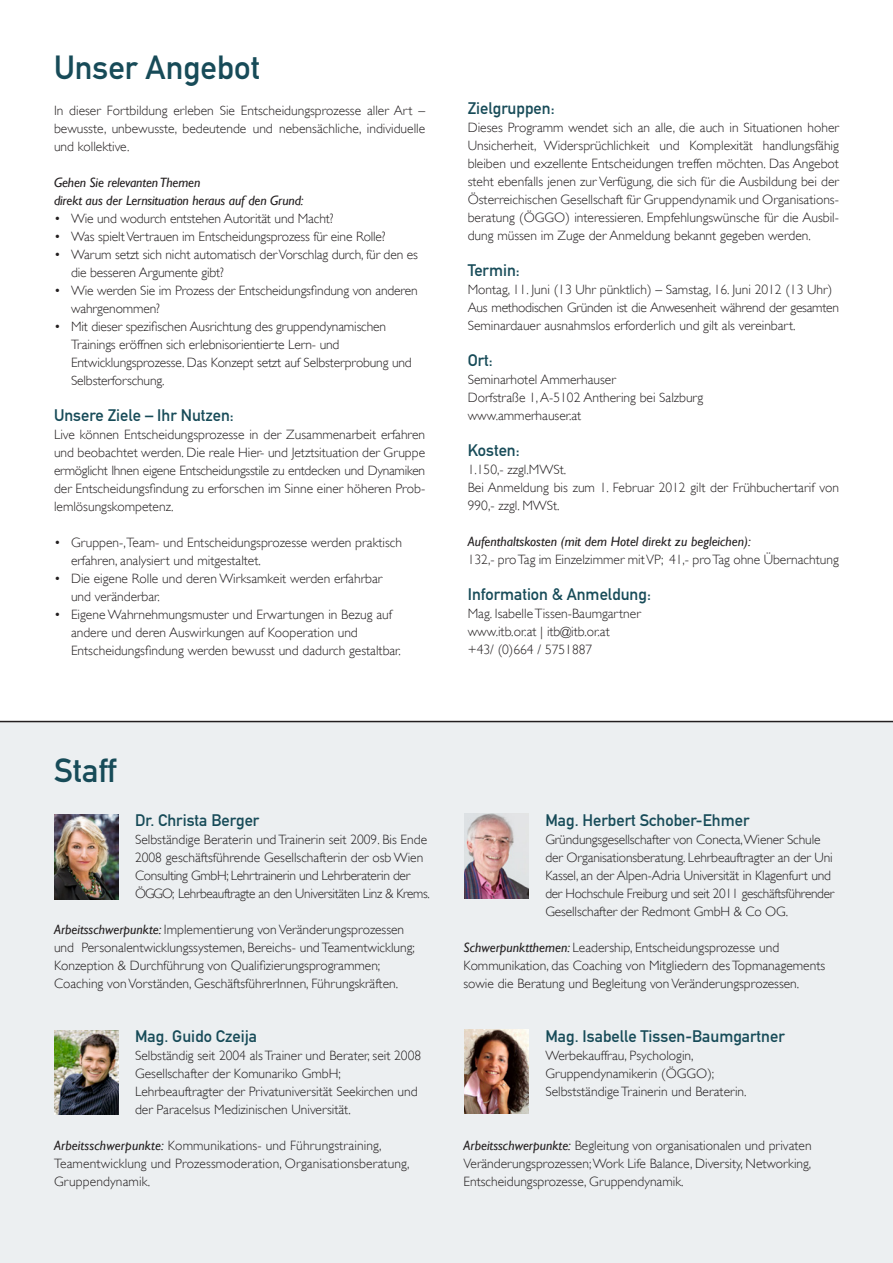
<style>
.page{position:relative;width:893px;height:1263px;background:#fff}
.page>*{position:absolute;margin:0;border:0;box-sizing:border-box;transform-origin:0 0}
.t1{font:33px "DIN Mittelschrift";color:#174b58}
.t2{font:16.5px "DIN Mittelschrift";color:#174b58}
.t3{font:300 13.5px/18px "Gill Sans";color:#231f20}
.t4{font:italic 13.5px "Gill Sans";letter-spacing:-.01em;color:#231f20}
.t5{font:300 13.5px/18px "Gill Sans";letter-spacing:-.02em;color:#231f20}
.s1{font-weight:400;font-style:italic}
</style>
<div class="page">
<div style="left:0;top:721px;width:893px;height:542px;background:#eceff1"></div>
<img style="left:54px;top:1030px;width:64px;height:85px">
<img style="left:54px;top:815px;width:64px;height:84px">
<img style="left:464px;top:1029px;width:64px;height:84px">
<img style="left:464px;top:814px;width:64px;height:84px">
<p class="t1" style="left:54px;top:48px;width:207px">Unser Angebot</p>
<p class="t3" style="left:54px;top:101px;width:373px;text-align:justify">In dieser Fortbildung erleben Sie Entscheidungsprozesse aller Art – bewusste, unbewusste, bedeutende und nebensächliche, individuelle und kollektive.</p>
<p class="t4" style="left:54px;top:174px;width:148px">Gehen Sie relevanten Themen</p>
<p class="t4" style="left:54px;top:192px;width:251px">direkt aus der Lernsituation heraus auf den Grund:</p>
<p class="t3" style="left:54px;top:209px;width:281px">• Wie und wodurch entstehen Autorität und Macht?</p>
<p class="t3" style="left:54px;top:227px;width:333px">• Was spielt Vertrauen im Entscheidungsprozess für eine Rolle?</p>
<p class="t3" style="left:71px;top:245px;width:348px;text-indent:-17px">• Warum setzt sich nicht automatisch der Vorschlag durch, für den es die besseren Argumente gibt?</p>
<p class="t3" style="left:71px;top:281px;width:348px;text-indent:-17px">• Wie werden Sie im Prozess der Entscheidungsfindung von anderen wahrgenommen?</p>
<p class="t3" style="left:71px;top:317px;width:342px;text-indent:-17px">• Mit dieser spezifischen Ausrichtung des gruppendynamischen Trainings eröffnen sich erlebnisorientierte Lern- und Entwicklungsprozesse. Das Konzept setzt auf Selbsterprobung und Selbsterforschung.</p>
<p class="t2" style="left:54px;top:405px;width:181px">Unsere Ziele – Ihr Nutzen:</p>
<p class="t3" style="left:54px;top:425px;width:373px;text-align:justify">Live können Entscheidungsprozesse in der Zusammenarbeit erfahren und beobachtet werden. Die reale Hier- und Jetztsituation der Gruppe ermöglicht Ihnen eigene Entscheidungsstile zu entdecken und Dynamiken der Entscheidungsfindung zu erforschen im Sinne einer höheren Prob&shy;lemlösungskompetenz.</p>
<p class="t3" style="left:71px;top:533px;width:333px;text-indent:-17px">• Gruppen-,Team- und Entscheidungsprozesse werden praktisch erfahren, analysiert und mitgestaltet.</p>
<p class="t3" style="left:71px;top:569px;width:313px;text-indent:-17px">• Die eigene Rolle und deren Wirksamkeit werden erfahrbar und veränderbar.</p>
<p class="t3" style="left:71px;top:605px;width:331px;text-indent:-17px">• Eigene Wahrnehmungsmuster und Erwartungen in Bezug auf andere und deren Auswirkungen auf Kooperation und<br>Entscheidungsfindung werden bewusst und dadurch gestaltbar.</p>
<p class="t2" style="left:468px;top:99px;width:88px">Zielgruppen:</p>
<p class="t3" style="left:468px;top:119px;width:373px;text-align:justify">Dieses Programm wendet sich an alle, die auch in Situationen hoher Unsicherheit, Widersprüchlichkeit und Komplexität handlungsfähig bleiben und exzellente Entscheidungen treffen möchten. Das Angebot steht ebenfalls jenen zur Verfügung, die sich für die Ausbildung bei der Österreichischen Gesellschaft für Gruppendynamik und Organisations&shy;beratung (ÖGGO) interessieren. Empfehlungswünsche für die Ausbil&shy;dung müssen im Zuge der Anmeldung bekannt gegeben werden.</p>
<p class="t2" style="left:468px;top:261px;width:54px">Termin:</p>
<p class="t3" style="left:468px;top:281px;width:366px">Montag, 11. Juni (13 Uhr pünktlich) – Samstag, 16. Juni 2012 (13 Uhr)</p>
<p class="t5" style="left:468px;top:299px;width:373px">Aus methodischen Gründen ist die Anwesenheit während der gesamten<br>Seminardauer ausnahmslos erforderlich und gilt als vereinbart.</p>
<p class="t2" style="left:468px;top:351px;width:27px">Ort:</p>
<p class="t3" style="left:468px;top:371px;width:150px">Seminarhotel Ammerhauser</p>
<p class="t3" style="left:468px;top:389px;width:237px">Dorfstraße 1, A-5102 Anthering bei Salzburg</p>
<p class="t3" style="left:468px;top:407px;width:115px">www.ammerhauser.at</p>
<p class="t2" style="left:468px;top:441px;width:54px">Kosten:</p>
<p class="t3" style="left:468px;top:461px;width:100px">1.150,- zzgl.MWSt.</p>
<p class="t3" style="left:468px;top:479px;width:373px">Bei Anmeldung bis zum 1. Februar 2012 gilt der Frühbuchertarif von<br>990,- zzgl. MWSt.</p>
<p class="t4" style="left:468px;top:534px;width:285px">Aufenthaltskosten (mit dem Hotel direkt zu begleichen):</p>
<p class="t3" style="left:468px;top:551px;width:373px">132,- pro Tag im Einzelzimmer mit VP; 41,- pro Tag ohne Übernachtung</p>
<p class="t2" style="left:468px;top:585px;width:185px">Information &amp; Anmeldung:</p>
<p class="t3" style="left:468px;top:605px;width:175px">Mag. Isabelle Tissen-Baumgartner</p>
<p class="t3" style="left:468px;top:623px;width:143px">www.itb.or.at | itb@itb.or.at</p>
<p class="t3" style="left:468px;top:641px;width:126px">+43/ (0)664 / 5751887</p>
<p class="t1" style="left:54px;top:751px;width:64px">Staff</p>
<p class="t2" style="left:135px;top:811px;width:126px">Dr. Christa Berger</p>
<p class="t3" style="left:135px;top:831px;width:296px">Selbständige Beraterin und Trainerin seit 2009. Bis Ende 2008 geschäftsführende Gesellschafterin der osb Wien Consulting GmbH; Lehrtrainerin und Lehrberaterin der ÖGGO; Lehrbeauftragte an den Universitäten Linz &amp; Krems.</p>
<p class="t3" style="left:54px;top:921px;width:362px"><span class="s1">Arbeitsschwerpunkte:</span> Implementierung von Veränderungsprozessen und Personalentwicklungssystemen, Bereichs- und Teamentwicklung; Konzeption &amp; Durchführung von Qualifizierungsprogrammen; Coaching von Vorständen, GeschäftsführerInnen, Führungskräften.</p>
<p class="t2" style="left:135px;top:1027px;width:124px">Mag. Guido Czeija</p>
<p class="t3" style="left:135px;top:1047px;width:288px">Selbständig seit 2004 als Trainer und Berater, seit 2008<br>Gesellschafter der Komunariko GmbH;</p>
<p class="t3" style="left:135px;top:1083px;width:284px">Lehrbeauftragter der Privatuniversität Seekirchen und der Paracelsus Medizinischen Universität.</p>
<p class="t3" style="left:54px;top:1137px;width:357px"><span class="s1">Arbeitsschwerpunkte:</span> Kommunikations- und Führungstraining,<br>Teamentwicklung und Prozessmoderation, Organisationsberatung,<br>Gruppendynamik.</p>
<p class="t2" style="left:545px;top:810px;width:206px">Mag. Herbert Schober-Ehmer</p>
<p class="t3" style="left:545px;top:830px;width:290px">Gründungsgesellschafter von Conecta, Wiener Schule der Organisationsberatung. Lehrbeauftragter an der Uni Kassel, an der Alpen-Adria Universität in Klagenfurt und der Hochschule Freiburg und seit 2011 geschäftsführender Gesellschafter der Redmont GmbH &amp; Co OG.</p>
<p class="t3" style="left:463px;top:938px;width:363px"><span class="s1">Schwerpunktthemen:</span> Leadership, Entscheidungsprozesse und<br>Kommunikation, das Coaching von Mitgliedern des Topmanagements sowie die Beratung und Begleitung von Veränderungsprozessen.</p>
<p class="t2" style="left:545px;top:1026px;width:241px">Mag. Isabelle Tissen-Baumgartner</p>
<p class="t3" style="left:545px;top:1046px;width:150px">Werbekauffrau, Psychologin,</p>
<p class="t3" style="left:545px;top:1064px;width:170px">Gruppendynamikerin (ÖGGO);</p>
<p class="t3" style="left:545px;top:1082px;width:203px">Selbstständige Trainerin und Beraterin.</p>
<p class="t3" style="left:463px;top:1136px;width:350px;text-align:justify"><span class="s1">Arbeitsschwerpunkte:</span> Begleitung von organisationalen und privaten Veränderungsprozessen; Work Life Balance, Diversity, Networking, Entscheidungsprozesse, Gruppendynamik.</p>
</div>
